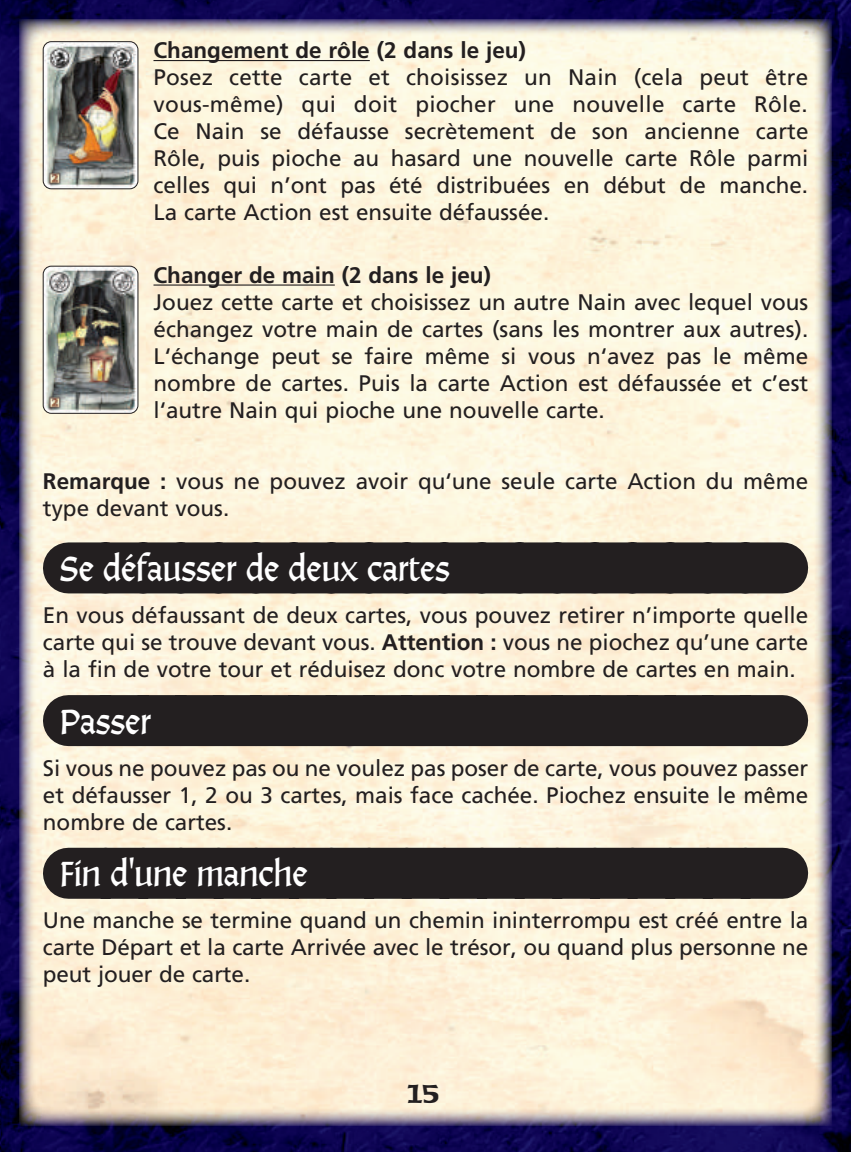
<style>
.page{position:relative;width:851px;height:1152px;background:#fff}
.page>*{position:absolute;margin:0;border:0;box-sizing:border-box;transform-origin:0 0}
.t1{font:36px "Alexander Quill";color:#fff}
.t2{font:24px "American Uncial Bold AMIGO";color:#231f20}
.t3{font:22.5px/27px "Frutiger LT Std";color:#231f20;text-align:justify}
.t4{font:700 22.5px "Frutiger LT Std";color:#231f20}
.s1{font-weight:700}
</style>
<div class="page">
<img style="left:0;top:0;width:851px;height:1152px">
<img style="left:19px;top:20px;width:813px;height:1106px">
<img style="left:43px;top:42px;width:95px;height:147px">
<div style="left:43px;top:41px;width:95px;height:148px;border:1px solid #231f20;border-radius:8px"></div>
<hr style="left:154px;top:60px;width:216px;height:1px;background:#231f20">
<hr style="left:154px;top:284px;width:181px;height:2px;background:#231f20">
<div style="left:68px;top:542px;width:715px;height:51px;background:#231f20"></div>
<div style="left:68px;top:695px;width:715px;height:51px;background:#231f20"></div>
<div style="left:68px;top:848px;width:715px;height:51px;background:#231f20"></div>
<img style="left:43px;top:266px;width:95px;height:147px">
<div style="left:43px;top:266px;width:95px;height:148px;border:1px solid #231f20;border-radius:8px"></div>
<svg style="left:0;top:1145px;width:2px;height:7px"></svg>
<svg style="left:849px;top:1145px;width:2px;height:7px"></svg>
<p class="t4" style="left:154px;top:37px;width:374px">Changement de rôle (2 dans le jeu)</p>
<p class="t3" style="left:154px;top:64px;width:656px">Posez cette carte et choisissez un Nain (cela peut être vous-même) qui doit piocher une nouvelle carte Rôle.<br>Ce Nain se défausse secrètement de son ancienne carte Rôle, puis pioche au hasard une nouvelle carte Rôle parmi celles qui n’ont pas été distribuées en début de manche.<br>La carte Action est ensuite défaussée.</p>
<p class="t4" style="left:154px;top:262px;width:339px">Changer de main (2 dans le jeu)</p>
<p class="t3" style="left:154px;top:289px;width:656px">Jouez cette carte et choisissez un autre Nain avec lequel vous échangez votre main de cartes (sans les montrer aux autres).<br>L‘échange peut se faire même si vous n‘avez pas le même nombre de cartes. Puis la carte Action est défaussée et c’est l‘autre Nain qui pioche une nouvelle carte.</p>
<p class="t3" style="left:43px;top:468px;width:767px"><span class="s1">Remarque :</span> vous ne pouvez avoir qu‘une seule carte Action du même type devant vous.</p>
<h1 class="t1" style="left:60px;top:544px;width:391px">Se défausser de deux cartes</h1>
<p class="t3" style="left:43px;top:602px;width:767px">En vous défaussant de deux cartes, vous pouvez retirer n’importe quelle carte qui se trouve devant vous. <span class="s1">Attention :</span> vous ne piochez qu’une carte à la fin de votre tour et réduisez donc votre nombre de cartes en main.</p>
<h1 class="t1" style="left:60px;top:697px;width:92px">Passer</h1>
<p class="t3" style="left:43px;top:754px;width:767px">Si vous ne pouvez pas ou ne voulez pas poser de carte, vous pouvez passer et défausser 1, 2 ou 3 cartes, mais face cachée. Piochez ensuite le même nombre de cartes.</p>
<h1 class="t1" style="left:60px;top:850px;width:249px">Fin d'une manche</h1>
<p class="t3" style="left:43px;top:907px;width:767px">Une manche se termine quand un chemin ininterrompu est créé entre la carte Départ et la carte Arrivée avec le trésor, ou quand plus personne ne peut jouer de carte.</p>
<p class="t2" style="left:407px;top:1078px;width:38px">15</p>
</div>
